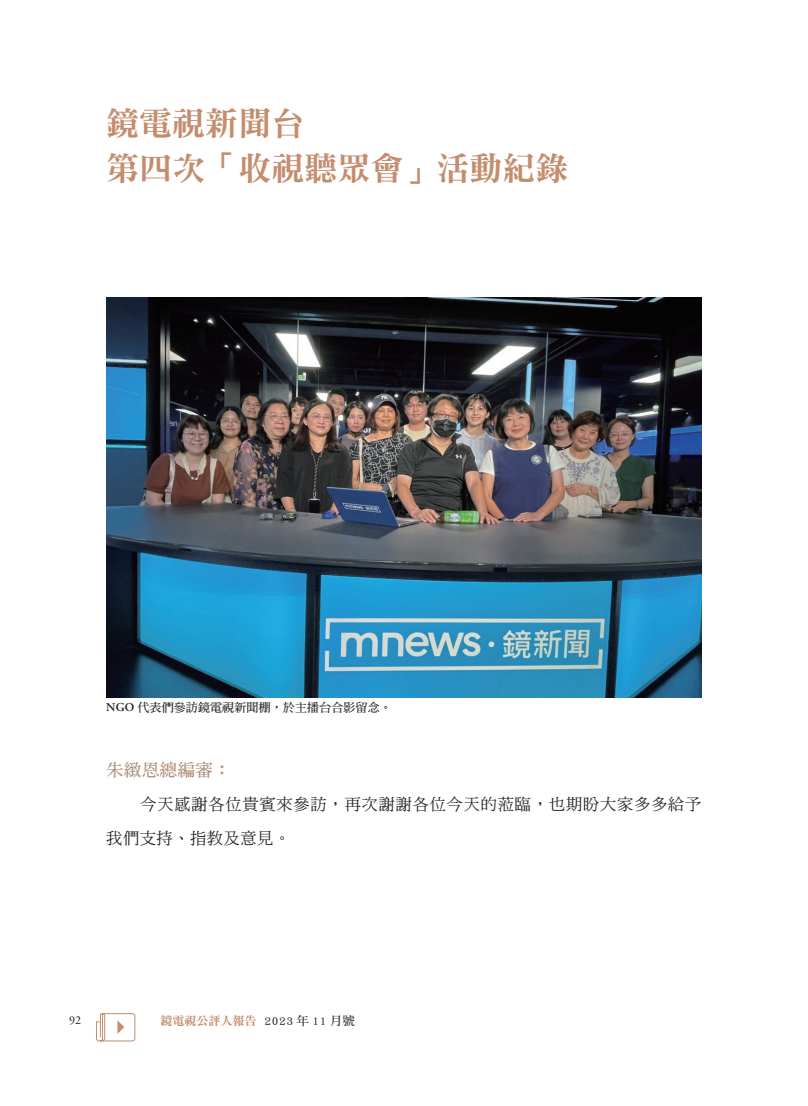
<style>
.page{position:relative;width:808px;height:1106px;background:#fff}
.page>*{position:absolute;margin:0;border:0;box-sizing:border-box;transform-origin:0 0}
.t1{font:33px/45px "DF Ming Std W9";color:#c48d6e}
.t2{font:17.25px "DF Ming W7 WIN BF";letter-spacing:.035em;color:#b08f79}
.t3{font:16.2px/33.8px "DF Ming W5 WIN BF";letter-spacing:.05em;color:#231f20}
.t4{font:12px "DF Ming W7 WIN BF";letter-spacing:.01em;color:#231f20}
.t5{font:12px "DF Ming Std W7";letter-spacing:.05em;color:#231f20}
.t6{font:12px "Adobe Garamond Pro";color:#231f20}
.s1{font-family:"Adobe Garamond Pro";font-weight:600}
.s2{font-family:"DF Ming Std W9";color:#c48d6e}
</style>
<div class="page">
<svg style="left:96px;top:1013px;width:40px;height:28px"></svg>
<img style="left:106px;top:298px;width:596px;height:399px">
<h1 class="t1" style="left:106px;top:100px;width:464px">鏡電視新聞台<br>第四次「收視聽眾會」活動紀錄</h1>
<p class="t4" style="left:106px;top:702px;width:287px"><span class="s1">NGO</span> 代表們參訪鏡電視新聞棚，於主播台合影留念。</p>
<p class="t2" style="left:106px;top:761px;width:126px">朱緻恩總編審：</p>
<p class="t3" style="left:106px;top:787px;width:597px;text-indent:34px">今天感謝各位貴賓來參訪，再次謝謝各位今天的蒞臨，也期盼大家多多給予我們支持、指教及意見。</p>
<p class="t6" style="left:69px;top:1012px;width:13px">92</p>
<p class="t5" style="left:161px;top:1014px;width:196px"><span class="s2">鏡電視公評人報告</span> 2023 年 11 月號</p>
</div>
